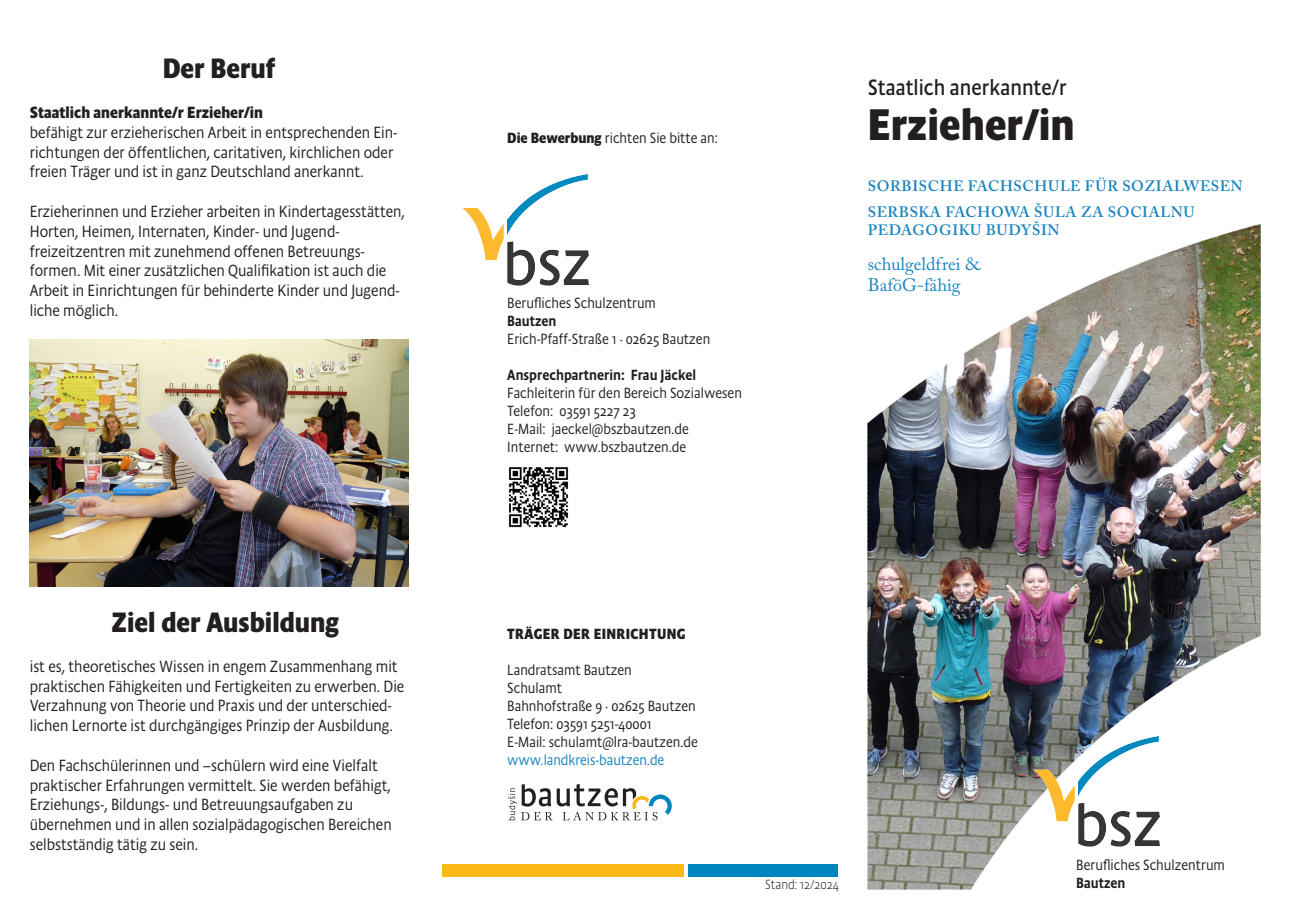
<style>
.page{position:relative;width:1289px;height:919px;background:#fff}
.page>*{position:absolute;margin:0;border:0;box-sizing:border-box;transform-origin:0 0}
.t1{font:700 45px "Absara Sans Head OT";color:#231f20}
.t2{font:700 28.5px "Absara Sans Head OT";color:#231f20}
.t3{font:22.5px "Absara Sans Head OT";color:#231f20}
.t4{font:18px/21.6px "Adobe Caslon Pro";color:#1983bf}
.t5{font:300 16.5px/19.8px "Absara Sans Head OT";color:#231f20}
.t6{font:700 16.5px "Absara Sans Head OT";color:#231f20}
.t7{font:300 15px/18px "Absara Sans Head OT";color:#231f20}
.t8{font:600 15px/18px "Adobe Caslon Pro";letter-spacing:.045em;color:#1983bf}
.t9{font:500 15px "Absara Sans Head OT";color:#231f20}
.t10{font:300 15px "Absara Sans Head OT";letter-spacing:-.005em;color:#1983bf}
.t11{font:700 15px "Absara Sans Head OT";letter-spacing:.025em;color:#231f20}
.t12{font:100 13.5px "Absara Sans Head OT";color:#231f20}
.s1{font-weight:700}
.s2{font-weight:500}
</style>
<div class="page">
<img style="left:867px;top:224px;width:393px;height:665px">
<svg style="left:508px;top:784px;width:164px;height:36px"></svg>
<div style="left:442px;top:864px;width:241px;height:13px;background:#fcb814"></div>
<div style="left:688px;top:864px;width:150px;height:13px;background:#0086be"></div>
<img style="left:508px;top:467px;width:61px;height:61px">
<img style="left:30px;top:339px;width:378px;height:247px">
<img style="left:462px;top:174px;width:127px;height:111px">
<img style="left:1033px;top:736px;width:126px;height:110px">
<p class="t2" style="left:163px;top:51px;width:114px">Der Beruf</p>
<p class="t6" style="left:30px;top:102px;width:235px">Staatlich anerkannte/r Erzieher/in</p>
<p class="t5" style="left:30px;top:122px;width:369px">befähigt zur erzieherischen Arbeit in entsprechenden Ein&shy;richtungen der öffentlichen, caritativen, kirchlichen oder freien Träger und ist in ganz Deutschland anerkannt.</p>
<p class="t5" style="left:30px;top:201px;width:377px">Erzieherinnen und Erzieher arbeiten in Kindertagesstätten, Horten, Heimen, Internaten, Kinder- und Jugend&shy;freizeitzentren mit zunehmend offenen Betreuungs&shy;formen. Mit einer zusätzlichen Qualifikation ist auch die Arbeit in Einrichtungen für behinderte Kinder und Jugend&shy;liche möglich.</p>
<p class="t2" style="left:112px;top:605px;width:229px">Ziel der Ausbildung</p>
<p class="t5" style="left:30px;top:656px;width:376px">ist es, theoretisches Wissen in engem Zusammenhang mit praktischen Fähigkeiten und Fertigkeiten zu erwerben. Die Verzahnung von Theorie und Praxis und der unterschied&shy;lichen Lernorte ist durchgängiges Prinzip der Ausbildung.</p>
<p class="t5" style="left:30px;top:755px;width:363px">Den Fachschülerinnen und –schülern wird eine Vielfalt praktischer Erfahrungen vermittelt. Sie werden befähigt, Erziehungs-, Bildungs- und Betreuungsaufgaben zu übernehmen und in allen sozialpädagogischen Bereichen selbstständig tätig zu sein.</p>
<p class="t7" style="left:507px;top:128px;width:212px"><span class="s1">Die Bewerbung</span> richten Sie bitte an:</p>
<p class="t7" style="left:507px;top:293px;width:150px">Berufliches Schulzentrum</p>
<p class="t7" style="left:507px;top:311px;width:204px"><span class="s2">Bautzen<br></span>Erich-Pfaff-Straße 1 · 02625 Bautzen</p>
<p class="t9" style="left:507px;top:365px;width:190px">Ansprechpartnerin: Frau Jäckel</p>
<p class="t7" style="left:507px;top:383px;width:236px">Fachleiterin für den Bereich Sozialwesen</p>
<p class="t7" style="left:507px;top:401px;width:130px">Telefon: 03591 5227 23</p>
<p class="t7" style="left:507px;top:419px;width:183px">E-Mail: jaeckel@bszbautzen.de</p>
<p class="t7" style="left:507px;top:437px;width:180px">Internet: www.bszbautzen.de</p>
<p class="t3" style="left:867px;top:73px;width:200px">Staatlich anerkannte/r</p>
<p class="t1" style="left:867px;top:97px;width:208px">Erzieher/in</p>
<p class="t8" style="left:868px;top:177px;width:376px">SORBISCHE FACHSCHULE FÜR SOZIALWESEN</p>
<p class="t8" style="left:868px;top:203px;width:328px">SERBSKA FACHOWA ŠULA ZA SOCIALNU<br>PEDAGOGIKU BUDYŠIN</p>
<p class="t4" style="left:867px;top:253px;width:114px">schulgeldfrei &amp;<br>BaföG-fähig</p>
<p class="t11" style="left:507px;top:624px;width:180px">TRÄGER DER EINRICHTUNG</p>
<p class="t7" style="left:507px;top:660px;width:126px">Landratsamt Bautzen</p>
<p class="t7" style="left:507px;top:678px;width:56px">Schulamt</p>
<p class="t7" style="left:507px;top:696px;width:190px">Bahnhofstraße 9 · 02625 Bautzen</p>
<p class="t7" style="left:507px;top:714px;width:146px">Telefon: 03591 5251-40001</p>
<p class="t7" style="left:507px;top:732px;width:192px">E-Mail: schulamt@lra-bautzen.de</p>
<p class="t10" style="left:507px;top:750px;width:158px">www.landkreis-bautzen.de</p>
<p class="t12" style="left:765px;top:876px;width:75px">Stand: 12/2024</p>
<p class="t7" style="left:1076px;top:855px;width:150px">Berufliches Schulzentrum</p>
<p class="t9" style="left:1076px;top:873px;width:51px">Bautzen</p>
</div>
